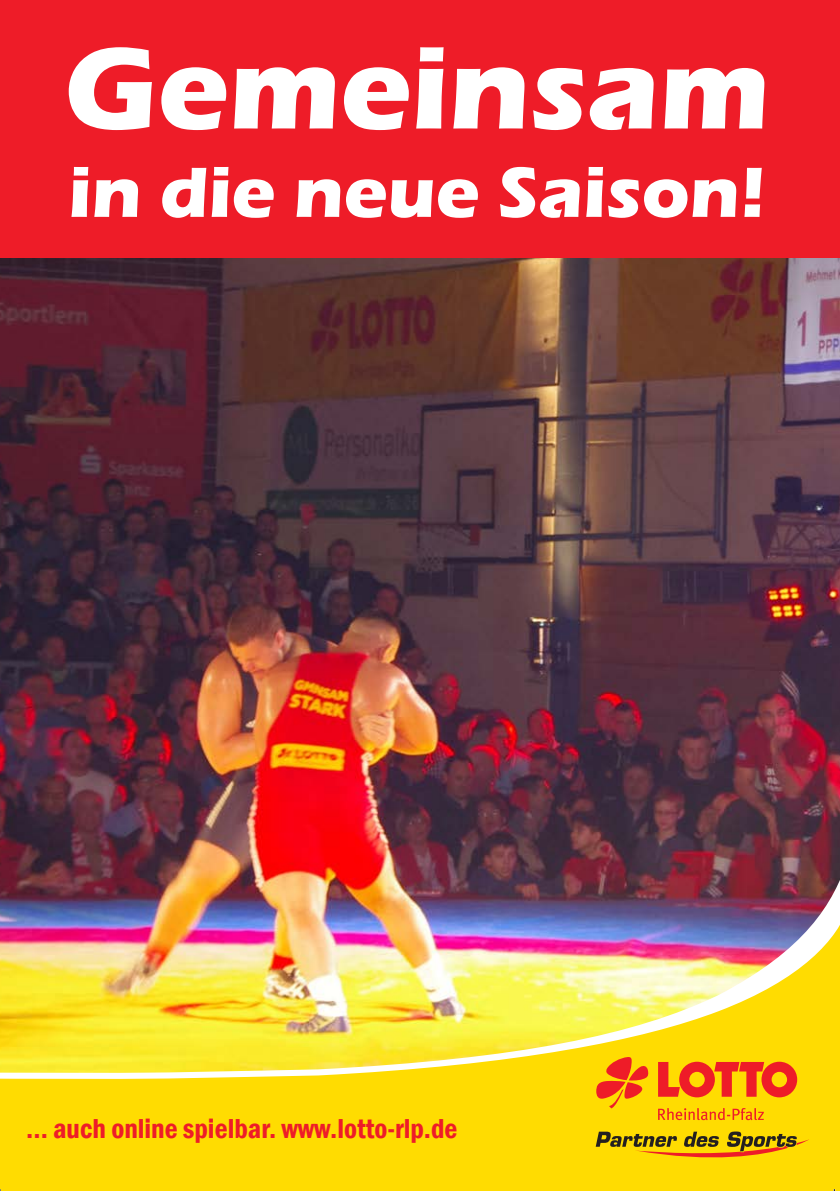
<style>
.page{position:relative;width:840px;height:1191px;background:#fff}
.page>*{position:absolute;margin:0;border:0;box-sizing:border-box;transform-origin:0 0}
.t1{font:700 119.6px "Eras ITC";color:#fff}
.t2{font:700 73.6px "Eras ITC";color:#fff}
.t3{font:600 condensed 28.2px "Franklin Gothic";color:#ee1c28}
.s1{font-size:118.4px}
</style>
<div class="page">
<img style="left:0;top:258px;width:839px;height:599px">
<img style="left:0;top:857px;width:839px;height:49px">
<img style="left:0;top:906px;width:839px;height:285px">
<svg style="left:657px;top:1061px;width:139px;height:36px"></svg>
<svg style="left:596px;top:1057px;width:52px;height:51px"></svg>
<svg style="left:657px;top:1108px;width:106px;height:12px"></svg>
<svg style="left:595px;top:1131px;width:213px;height:26px"></svg>
<div style="left:0;top:0;width:839px;height:258px;background:#ee1c28"></div>
<svg style="left:833px;top:1189px;width:7px;height:2px"></svg>
<svg style="left:409px;top:1190px;width:16px;height:1px"></svg>
<svg style="left:60px;top:1175px;width:9px;height:16px"></svg>
<p class="t1" style="left:64px;top:20px;width:706px">Gemein<span class="s1">sam</span></p>
<p class="t2" style="left:68px;top:150px;width:698px">in die neue Saison!</p>
<p class="t3" style="left:26px;top:1109px;width:432px">... auch online spielbar. www.lotto-rlp.de</p>
</div>
